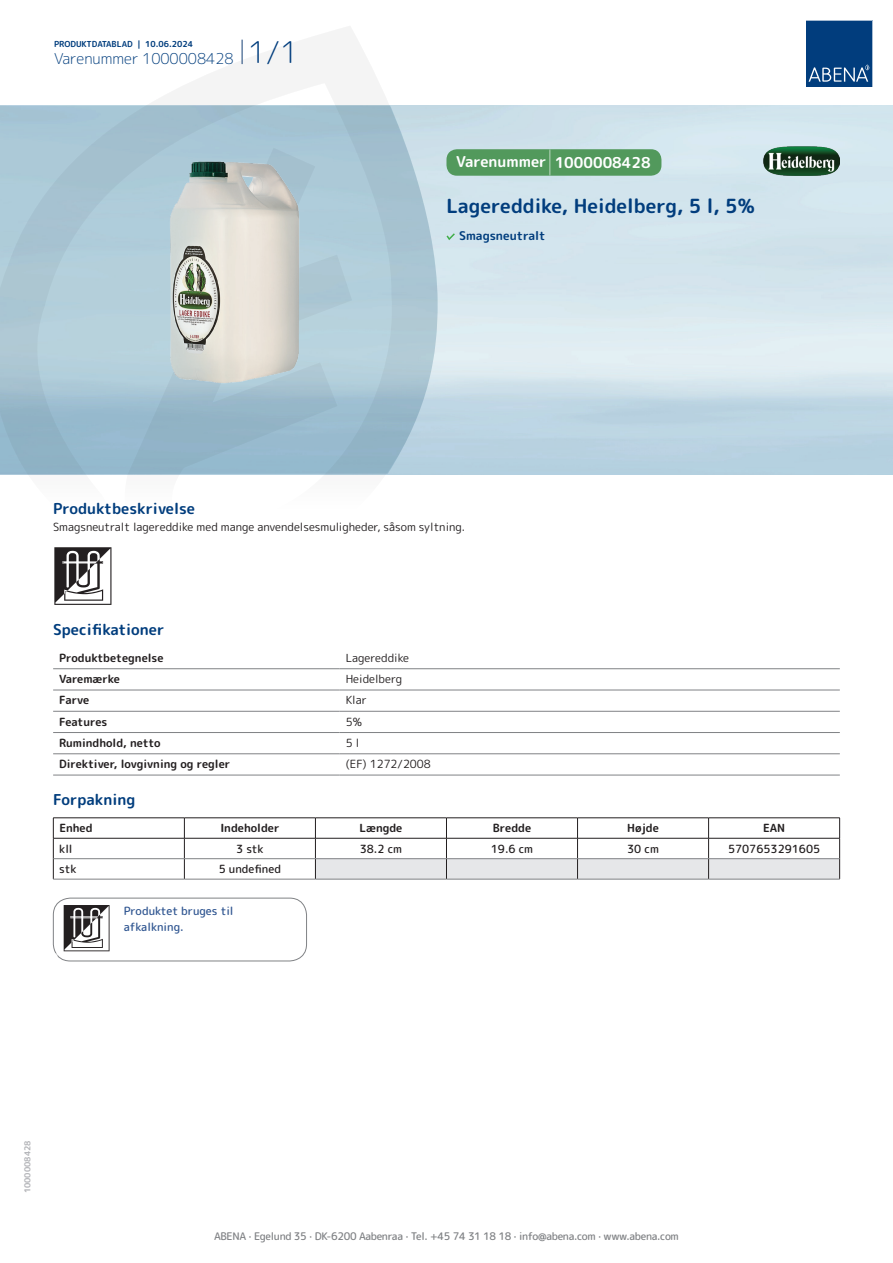
<style>
.page{position:relative;width:893px;height:1263px;background:#fff}
.page>*{position:absolute;margin:0;border:0;box-sizing:border-box;transform-origin:0 0}
.t1{font:700 19.5px "Rounded Mplus 1 c";color:#013d7d}
.t2{font:700 15px "Rounded Mplus 1 c";color:#013d7d}
.t3{font:300 15px "Rounded Mplus 1 c";color:#013d7d}
.t4{font:700 15px "Rounded Mplus 1 c";color:#fff}
.t5{font:700 12px "Rounded Mplus 1 c";color:#013d7d}
.t6{font:700 11.25px "Rounded Mplus 1 c";color:#231f20}
.t7{font:11.25px "Rounded Mplus 1 c";color:#231f20}
.t8{font:500 11.25px "Rounded Mplus 1 c";color:#231f20}
.t9{font:500 11.25px/16.5px "Rounded Mplus 1 c";color:#305691}
.t10{font:500 10.5px "Rounded Mplus 1 c";letter-spacing:-.03em;color:#808285}
.t11{font:700 10.5px "Rounded Mplus 1 c";color:#fff}
.t12{font:700 8.25px "Rounded Mplus 1 c";color:#013d7d}
.t13{font:700 8.25px "Rounded Mplus 1 c";color:#b2b3b7}
.s1{font-size:30px}
.s2{font-size:25.5px}
</style>
<div class="page">
<svg style="left:0;top:26px;width:439px;height:579px"></svg>
<svg style="left:0;top:106px;width:438px;height:368px;background:#a6c4d3"></svg>
<svg style="left:242px;top:40px;width:1px;height:24px"></svg>
<svg style="left:806px;top:20px;width:67px;height:67px;background:#144b86"></svg>
<img style="left:144px;top:127px;width:190px;height:275px">
<svg style="left:54px;top:547px;width:57px;height:58px"></svg>
<hr style="left:53px;top:668px;width:287px;height:1px;background:#808285">
<hr style="left:340px;top:668px;width:500px;height:1px;background:#808285">
<hr style="left:53px;top:690px;width:287px;height:1px;background:#808285">
<hr style="left:340px;top:690px;width:500px;height:1px;background:#808285">
<hr style="left:53px;top:711px;width:287px;height:1px;background:#808285">
<hr style="left:340px;top:711px;width:500px;height:1px;background:#808285">
<hr style="left:53px;top:732px;width:287px;height:1px;background:#808285">
<hr style="left:340px;top:732px;width:500px;height:1px;background:#808285">
<hr style="left:53px;top:753px;width:287px;height:1px;background:#808285">
<hr style="left:340px;top:753px;width:500px;height:1px;background:#808285">
<hr style="left:53px;top:775px;width:287px;height:1px;background:#808285">
<hr style="left:340px;top:775px;width:500px;height:1px;background:#808285">
<hr style="left:53px;top:817px;width:131px;height:1px;background:#231f20">
<hr style="left:184px;top:817px;width:131px;height:1px;background:#231f20">
<hr style="left:315px;top:817px;width:131px;height:1px;background:#231f20">
<hr style="left:446px;top:817px;width:131px;height:1px;background:#231f20">
<hr style="left:577px;top:817px;width:132px;height:1px;background:#231f20">
<hr style="left:709px;top:817px;width:131px;height:1px;background:#231f20">
<hr style="left:53px;top:838px;width:131px;height:1px;background:#231f20">
<hr style="left:184px;top:838px;width:131px;height:1px;background:#231f20">
<svg style="left:53px;top:818px;width:1px;height:61px"></svg>
<svg style="left:184px;top:818px;width:1px;height:61px"></svg>
<svg style="left:315px;top:818px;width:525px;height:61px"></svg>
<hr style="left:54px;top:858px;width:130px;height:1px;background:#808285">
<hr style="left:184px;top:858px;width:131px;height:1px;background:#808285">
<hr style="left:315px;top:858px;width:131px;height:1px;background:#808285">
<hr style="left:446px;top:858px;width:131px;height:1px;background:#808285">
<hr style="left:577px;top:858px;width:132px;height:1px;background:#808285">
<hr style="left:709px;top:858px;width:130px;height:1px;background:#808285">
<hr style="left:53px;top:879px;width:131px;height:1px;background:#808285">
<hr style="left:184px;top:879px;width:131px;height:1px;background:#808285">
<hr style="left:315px;top:879px;width:131px;height:1px;background:#808285">
<hr style="left:446px;top:879px;width:131px;height:1px;background:#808285">
<hr style="left:577px;top:879px;width:132px;height:1px;background:#808285">
<hr style="left:709px;top:879px;width:131px;height:1px;background:#808285">
<svg style="left:64px;top:905px;width:46px;height:46px"></svg>
<div style="left:53px;top:898px;width:254px;height:63px;border:1px solid #808285;border-radius:17px"></div>
<svg style="left:446px;top:233px;width:9px;height:7px"></svg>
<div style="left:446px;top:149px;width:215px;height:27px;background:#52995c;border-radius:10px"></div>
<img style="left:763px;top:146px;width:77px;height:30px">
<p class="t12" style="left:54px;top:38px;width:141px">PRODUKTDATABLAD | 10.06.2024</p>
<h2 class="t3" style="left:54px;top:48px;width:246px">Varenummer 1000008428 <span class="s1">1/1</span></h2>
<h2 class="t4" style="left:456px;top:152px;width:196px">Varenummer <span class="s2">|</span> 1000008428</h2>
<h1 class="t1" style="left:446px;top:192px;width:310px">Lagereddike, Heidelberg, 5 l, 5%</h1>
<p class="t5" style="left:459px;top:227px;width:88px">Smagsneutralt</p>
<h2 class="t2" style="left:53px;top:498px;width:143px">Produktbeskrivelse</h2>
<p class="t7" style="left:53px;top:518px;width:413px">Smagsneutralt lagereddike med mange anvendelsesmuligheder, såsom syltning.</p>
<h2 class="t2" style="left:53px;top:619px;width:113px">Specifikationer</h2>
<p class="t6" style="left:59px;top:650px;width:106px">Produktbetegnelse</p>
<p class="t7" style="left:346px;top:650px;width:65px">Lagereddike</p>
<p class="t6" style="left:59px;top:671px;width:62px">Varemærke</p>
<p class="t7" style="left:346px;top:671px;width:58px">Heidelberg</p>
<p class="t6" style="left:59px;top:692px;width:32px">Farve</p>
<p class="t7" style="left:346px;top:692px;width:23px">Klar</p>
<p class="t6" style="left:59px;top:714px;width:50px">Features</p>
<p class="t7" style="left:346px;top:714px;width:18px">5%</p>
<p class="t6" style="left:59px;top:735px;width:103px">Rumindhold, netto</p>
<p class="t7" style="left:346px;top:735px;width:15px">5 l</p>
<p class="t6" style="left:59px;top:756px;width:173px">Direktiver, lovgivning og regler</p>
<p class="t7" style="left:346px;top:756px;width:87px">(EF) 1272/2008</p>
<h2 class="t2" style="left:53px;top:789px;width:84px">Forpakning</h2>
<p class="t6" style="left:59px;top:820px;width:35px">Enhed</p>
<p class="t6" style="left:220px;top:820px;width:61px">Indeholder</p>
<p class="t6" style="left:359px;top:820px;width:44px">Længde</p>
<p class="t6" style="left:493px;top:820px;width:40px">Bredde</p>
<p class="t6" style="left:627px;top:820px;width:33px">Højde</p>
<p class="t6" style="left:763px;top:820px;width:24px">EAN</p>
<p class="t8" style="left:59px;top:840px;width:15px">kll</p>
<p class="t8" style="left:236px;top:840px;width:29px">3 stk</p>
<p class="t8" style="left:360px;top:840px;width:44px">38.2 cm</p>
<p class="t8" style="left:491px;top:840px;width:44px">19.6 cm</p>
<p class="t8" style="left:627px;top:840px;width:33px">30 cm</p>
<p class="t8" style="left:728px;top:840px;width:94px">5707653291605</p>
<p class="t8" style="left:59px;top:861px;width:19px">stk</p>
<p class="t8" style="left:219px;top:861px;width:64px">5 undefined</p>
<p class="t9" style="left:124px;top:902px;width:111px">Produktet bruges til afkalkning.</p>
<p class="t11" style="left:53px;top:950px;width:7px">*</p>
<p class="t13" style="left:22px;top:1193px;width:54px;rotate:-90deg">1000008428</p>
<p class="t10" style="left:214px;top:1229px;width:466px">ABENA · Egelund 35 · DK-6200 Aabenraa · Tel. +45 74 31 18 18 · info@abena.com · www.abena.com</p>
</div>
